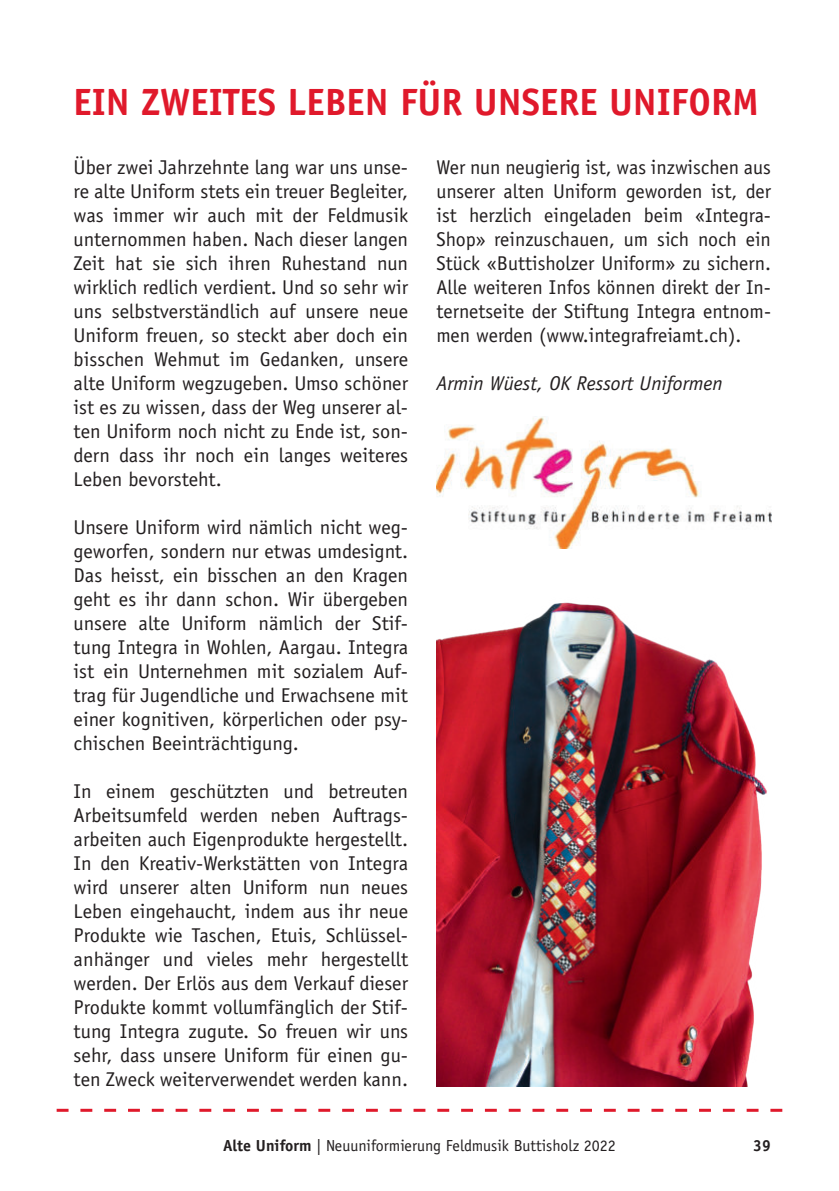
<style>
.page{position:relative;width:839px;height:1191px;background:#fff}
.page>*{position:absolute;margin:0;border:0;box-sizing:border-box;transform-origin:0 0}
.t1{font:700 38px "Officina Sans";color:#e0192b}
.t2{font:20px/24px "Officina Sans";color:#231f20;text-align:justify}
.t3{font:italic 20px "Officina Sans";color:#231f20}
.t4{font:16px "Officina Sans";color:#231f20}
.t5{font:700 16px "Officina Sans";color:#231f20}
.s1{font-weight:700}
</style>
<div class="page">
<svg style="left:57px;top:1108px;width:725px;height:3px"></svg>
<img style="left:436px;top:416px;width:335px;height:132px">
<img style="left:436px;top:602px;width:331px;height:484px">
<h1 class="t1" style="left:74px;top:86px;width:687px">EIN ZWEITES LEBEN FÜR UNSERE UNIFORM</h1>
<p class="t2" style="left:74px;top:157px;width:336px">Über zwei Jahrzehnte lang war uns unse&shy;re alte Uniform stets ein treuer Begleiter, was immer wir auch mit der Feldmusik unternommen haben. Nach dieser langen Zeit hat sie sich ihren Ruhestand nun wirklich redlich verdient. Und so sehr wir uns selbstverständlich auf unsere neue Uniform freuen, so steckt aber doch ein bisschen Wehmut im Gedanken, unsere alte Uniform wegzugeben. Umso schöner ist es zu wissen, dass der Weg unserer al&shy;ten Uniform noch nicht zu Ende ist, son&shy;dern dass ihr noch ein langes weiteres Leben bevorsteht.</p>
<p class="t2" style="left:74px;top:517px;width:336px">Unsere Uniform wird nämlich nicht weg&shy;geworfen, sondern nur etwas umdesignt.<br>Das heisst, ein bisschen an den Kragen geht es ihr dann schon. Wir übergeben unsere alte Uniform nämlich der Stif&shy;tung Integra in Wohlen, Aargau. Integra ist ein Unternehmen mit sozialem Auf&shy;trag für Jugendliche und Erwachsene mit einer kognitiven, körperlichen oder psy&shy;chischen Beeinträchtigung.</p>
<p class="t2" style="left:74px;top:781px;width:336px">In einem geschützten und betreuten Arbeitsumfeld werden neben Auftrags&shy;arbeiten auch Eigenprodukte hergestellt.<br>In den Kreativ-Werkstätten von Integra wird unserer alten Uniform nun neues Leben eingehaucht, indem aus ihr neue Produkte wie Taschen, Etuis, Schlüssel&shy;anhänger und vieles mehr hergestellt werden. Der Erlös aus dem Verkauf dieser Produkte kommt vollumfänglich der Stif&shy;tung Integra zugute. So freuen wir uns sehr, dass unsere Uniform für einen gu&shy;ten Zweck weiterverwendet werden kann.</p>
<p class="t2" style="left:436px;top:157px;width:336px">Wer nun neugierig ist, was inzwischen aus unserer alten Uniform geworden ist, der ist herzlich eingeladen beim «Integra-Shop» reinzuschauen, um sich noch ein Stück «Buttisholzer Uniform» zu sichern.<br>Alle weiteren Infos können direkt der In&shy;ternetseite der Stiftung Integra entnom&shy;men werden (www.integrafreiamt.ch).</p>
<p class="t3" style="left:436px;top:376px;width:288px">Armin Wüest, OK Ressort Uniformen</p>
<p class="t4" style="left:223px;top:1139px;width:394px"><span class="s1">Alte Uniform</span> | Neuuniformierung Feldmusik Buttisholz 2022</p>
<p class="t5" style="left:753px;top:1139px;width:19px">39</p>
</div>
